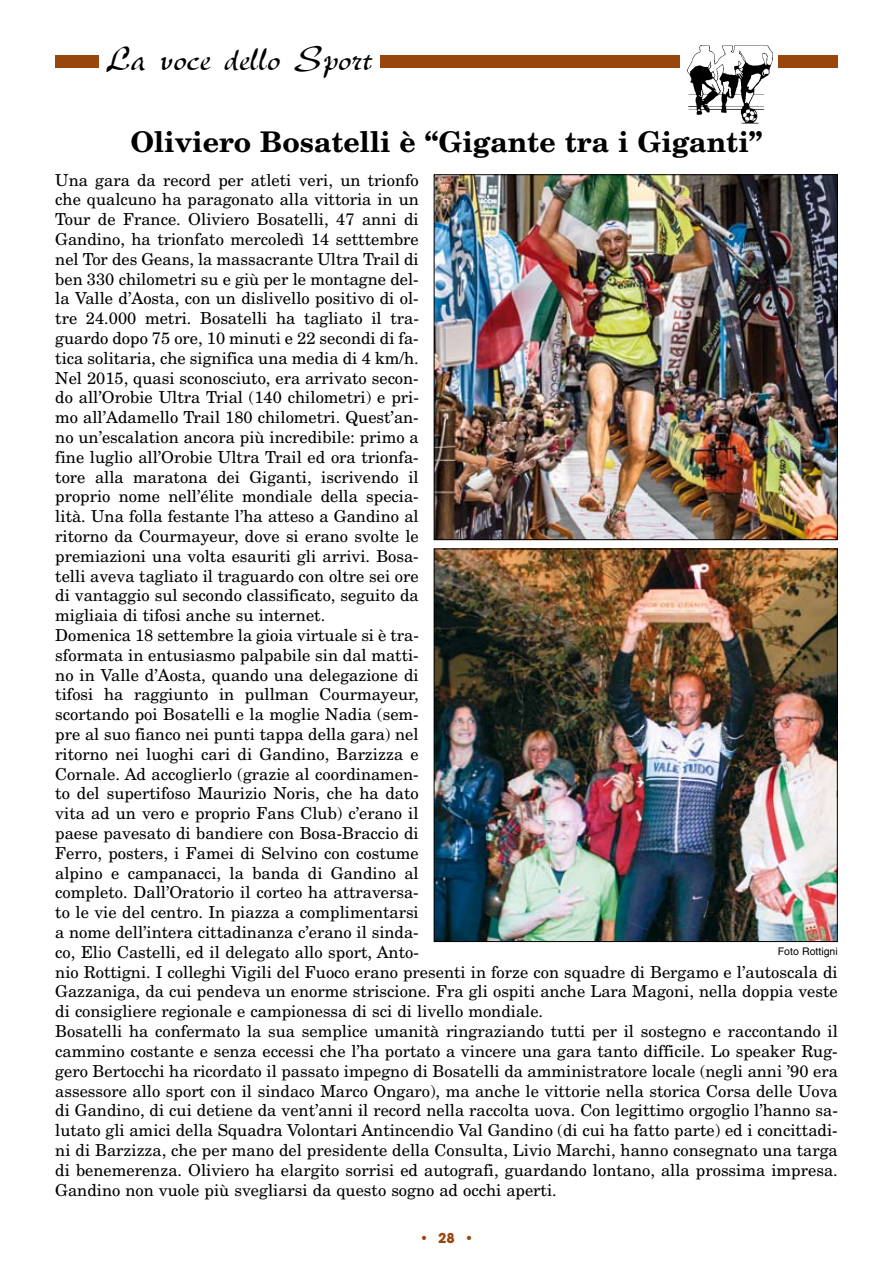
<style>
.page{position:relative;width:893px;height:1263px;background:#fff}
.page>*{position:absolute;margin:0;border:0;box-sizing:border-box;transform-origin:0 0}
.t1{font:36px "M New Berolina";color:#000}
.t2{font:700 28.5px "New Century Schlbk";color:#000}
.t3{font:16.5px/19.8px "New Century Schlbk";color:#000}
.t4{font:700 13.5px "Avant Garde";color:#99460e}
.t5{font:10.5px "Helvetica";color:#000}
</style>
<div class="page">
<div style="left:55px;top:55px;width:783px;height:13px;background:#99460e"></div>
<div style="left:99px;top:45px;width:281px;height:42px;background:#fff"></div>
<div style="left:680px;top:45px;width:98px;height:79px;background:#fff"></div>
<img style="left:687px;top:45px;width:86px;height:79px">
<img style="left:436px;top:176px;width:400px;height:362px">
<div style="left:434px;top:174px;width:404px;height:366px;border:1px solid #000"></div>
<img style="left:436px;top:551px;width:400px;height:389px">
<h1 class="t1" style="left:105px;top:39px;width:269px">La voce dello Sport</h1>
<h2 class="t2" style="left:130px;top:123px;width:634px">Oliviero Bosatelli è “Gigante tra i Giganti”</h2>
<p class="t3" style="left:55px;top:169px;width:784px">Una gara da record per atleti veri, un trionfo<br>che qualcuno ha paragonato alla vittoria in un<br>Tour de France. Oliviero Bosatelli, 47 anni di<br>Gandino, ha trionfato mercoledì 14 setttembre<br>nel Tor des Geans, la massacrante Ultra Trail di<br>ben 330 chilometri su e giù per le montagne del-<br>la Valle d’Aosta, con un dislivello positivo di ol-<br>tre 24.000 metri. Bosatelli ha tagliato il tra-<br>guardo dopo 75 ore, 10 minuti e 22 secondi di fa-<br>tica solitaria, che significa una media di 4 km/h.<br>Nel 2015, quasi sconosciuto, era arrivato secon-<br>do all’Orobie Ultra Trial (140 chilometri) e pri-<br>mo all’Adamello Trail 180 chilometri. Quest’an-<br>no un’escalation ancora più incredibile: primo a<br>fine luglio all’Orobie Ultra Trail ed ora trionfa-<br>tore alla maratona dei Giganti, iscrivendo il<br>proprio nome nell’élite mondiale della specia-<br>lità. Una folla festante l’ha atteso a Gandino al<br>ritorno da Courmayeur, dove si erano svolte le<br>premiazioni una volta esauriti gli arrivi. Bosa-<br>telli aveva tagliato il traguardo con oltre sei ore<br>di vantaggio sul secondo classificato, seguito da<br>migliaia di tifosi anche su internet.<br>Domenica 18 settembre la gioia virtuale si è tra-<br>sformata in entusiasmo palpabile sin dal matti-<br>no in Valle d’Aosta, quando una delegazione di<br>tifosi ha raggiunto in pullman Courmayeur,<br>scortando poi Bosatelli e la moglie Nadia (sem-<br>pre al suo fianco nei punti tappa della gara) nel<br>ritorno nei luoghi cari di Gandino, Barzizza e<br>Cornale. Ad accoglierlo (grazie al coordinamen-<br>to del supertifoso Maurizio Noris, che ha dato<br>vita ad un vero e proprio Fans Club) c’erano il<br>paese pavesato di bandiere con Bosa-Braccio di<br>Ferro, posters, i Famei di Selvino con costume<br>alpino e campanacci, la banda di Gandino al<br>completo. Dall’Oratorio il corteo ha attraversa-<br>to le vie del centro. In piazza a complimentarsi<br>a nome dell’intera cittadinanza c’erano il sinda-<br>co, Elio Castelli, ed il delegato allo sport, Anto-<br>nio Rottigni. I colleghi Vigili del Fuoco erano presenti in forze con squadre di Bergamo e l’autoscala di Gazzaniga, da cui pendeva un enorme striscione. Fra gli ospiti anche Lara Magoni, nella doppia veste di consigliere regionale e campionessa di sci di livello mondiale.<br>Bosatelli ha confermato la sua semplice umanità ringraziando tutti per il sostegno e raccontando il cammino costante e senza eccessi che l’ha portato a vincere una gara tanto difficile. Lo speaker Rug&shy;gero Bertocchi ha ricordato il passato impegno di Bosatelli da amministratore locale (negli anni ’90 era assessore allo sport con il sindaco Marco Ongaro), ma anche le vittorie nella storica Corsa delle Uova di Gandino, di cui detiene da vent’anni il record nella raccolta uova. Con legittimo orgoglio l’hanno sa&shy;lutato gli amici della Squadra Volontari Antincendio Val Gandino (di cui ha fatto parte) ed i concittadi&shy;ni di Barzizza, che per mano del presidente della Consulta, Livio Marchi, hanno consegnato una targa di benemerenza. Oliviero ha elargito sorrisi ed autografi, guardando lontano, alla prossima impresa.<br>Gandino non vuole più svegliarsi da questo sogno ad occhi aperti.</p>
<p class="t4" style="left:419px;top:1230px;width:56px">• 28 •</p>
<p class="t5" style="left:778px;top:945px;width:61px">Foto Rottigni</p>
</div>
